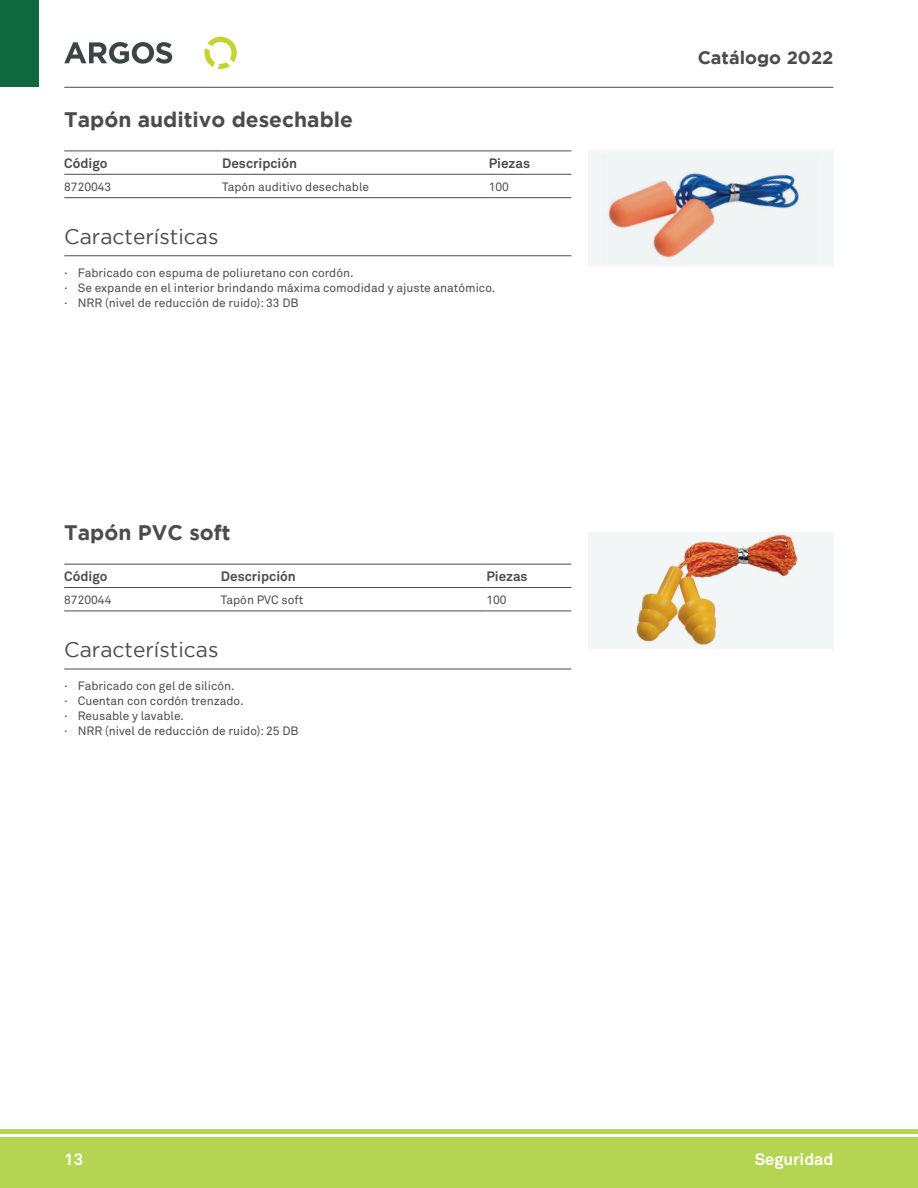
<style>
.page{position:relative;width:918px;height:1188px;background:#fff}
.page>*{position:absolute;margin:0;border:0;box-sizing:border-box;transform-origin:0 0}
.t1{font:700 21px "Gotham";color:#4d4c4c}
.t2{font:21px "Gotham";color:#4d4c4c}
.t3{font:700 18px "Gotham";color:#4d4c4c}
.t4{font:700 16.5px "Akkurat Pro";color:#fff}
.t5{font:700 13.5px "Akkurat Pro";color:#4d4c4c}
.t6{font:12px/15px "Akkurat Pro";color:#4d4c4c}
</style>
<div class="page">
<hr style="left:64px;top:87px;width:769px;height:1px;background:#4d4c4c">
<svg style="left:204px;top:37px;width:33px;height:32px"></svg>
<svg style="left:64px;top:42px;width:108px;height:22px"></svg>
<div style="left:0;top:1137px;width:918px;height:51px;background:#b4d452"></div>
<hr style="left:0;top:1129px;width:918px;height:4px;background:#b4d452">
<div style="left:0;top:0;width:38px;height:87px;background:#0e6940"></div>
<div style="left:588px;top:532px;width:245px;height:117px;background:#f3f6f7"></div>
<hr style="left:64px;top:564px;width:157px;height:1px;background:#4d4c4c">
<hr style="left:221px;top:564px;width:265px;height:1px;background:#4d4c4c">
<hr style="left:486px;top:564px;width:85px;height:1px;background:#4d4c4c">
<hr style="left:64px;top:587px;width:157px;height:1px;background:#4d4c4c">
<hr style="left:221px;top:587px;width:265px;height:1px;background:#4d4c4c">
<hr style="left:486px;top:587px;width:85px;height:1px;background:#4d4c4c">
<hr style="left:64px;top:611px;width:157px;height:1px;background:#4d4c4c">
<hr style="left:221px;top:611px;width:265px;height:1px;background:#4d4c4c">
<hr style="left:486px;top:611px;width:85px;height:1px;background:#4d4c4c">
<hr style="left:64px;top:669px;width:507px;height:1px;background:#4d4c4c">
<img style="left:636px;top:534px;width:162px;height:111px">
<div style="left:588px;top:151px;width:245px;height:116px;background:#f3f6f7"></div>
<img style="left:608px;top:173px;width:191px;height:85px">
<hr style="left:64px;top:151px;width:158px;height:1px;background:#4d4c4c">
<hr style="left:222px;top:151px;width:267px;height:1px;background:#4d4c4c">
<hr style="left:489px;top:151px;width:82px;height:1px;background:#4d4c4c">
<hr style="left:64px;top:174px;width:158px;height:1px;background:#4d4c4c">
<hr style="left:222px;top:174px;width:267px;height:1px;background:#4d4c4c">
<hr style="left:489px;top:174px;width:82px;height:1px;background:#4d4c4c">
<hr style="left:64px;top:197px;width:158px;height:1px;background:#4d4c4c">
<hr style="left:222px;top:197px;width:267px;height:1px;background:#4d4c4c">
<hr style="left:489px;top:197px;width:82px;height:1px;background:#4d4c4c">
<hr style="left:64px;top:255px;width:507px;height:1px;background:#4d4c4c">
<h1 class="t1" style="left:64px;top:108px;width:290px">Tapón auditivo desechable</h1>
<p class="t5" style="left:64px;top:155px;width:45px">Código</p>
<p class="t5" style="left:222px;top:155px;width:76px">Descripción</p>
<p class="t5" style="left:489px;top:155px;width:43px">Piezas</p>
<p class="t6" style="left:64px;top:179px;width:49px">8720043</p>
<p class="t6" style="left:222px;top:179px;width:148px">Tapón auditivo desechable</p>
<p class="t6" style="left:489px;top:179px;width:22px">100</p>
<h1 class="t2" style="left:64px;top:225px;width:156px">Características</h1>
<p class="t6" style="left:64px;top:266px;width:433px">· Fabricado con espuma de poliuretano con cordón.<br>· Se expande en el interior brindando máxima comodidad y ajuste anatómico. · NRR (nivel de reducción de ruido): 33 DB</p>
<h1 class="t1" style="left:64px;top:521px;width:168px">Tapón PVC soft</h1>
<p class="t5" style="left:64px;top:568px;width:45px">Código</p>
<p class="t5" style="left:221px;top:568px;width:76px">Descripción</p>
<p class="t5" style="left:486px;top:568px;width:43px">Piezas</p>
<p class="t6" style="left:64px;top:593px;width:49px">8720044</p>
<p class="t6" style="left:221px;top:593px;width:84px">Tapón PVC soft</p>
<p class="t6" style="left:486px;top:593px;width:22px">100</p>
<h1 class="t2" style="left:64px;top:638px;width:156px">Características</h1>
<p class="t6" style="left:64px;top:679px;width:236px">· Fabricado con gel de silicón.<br>· Cuentan con cordón trenzado.<br>· Reusable y lavable.<br>· NRR (nivel de reducción de ruido): 25 DB</p>
<h2 class="t3" style="left:698px;top:47px;width:137px">Catálogo 2022</h2>
<h3 class="t4" style="left:64px;top:1149px;width:20px">13</h3>
<h3 class="t4" style="left:755px;top:1149px;width:80px">Seguridad</h3>
</div>
